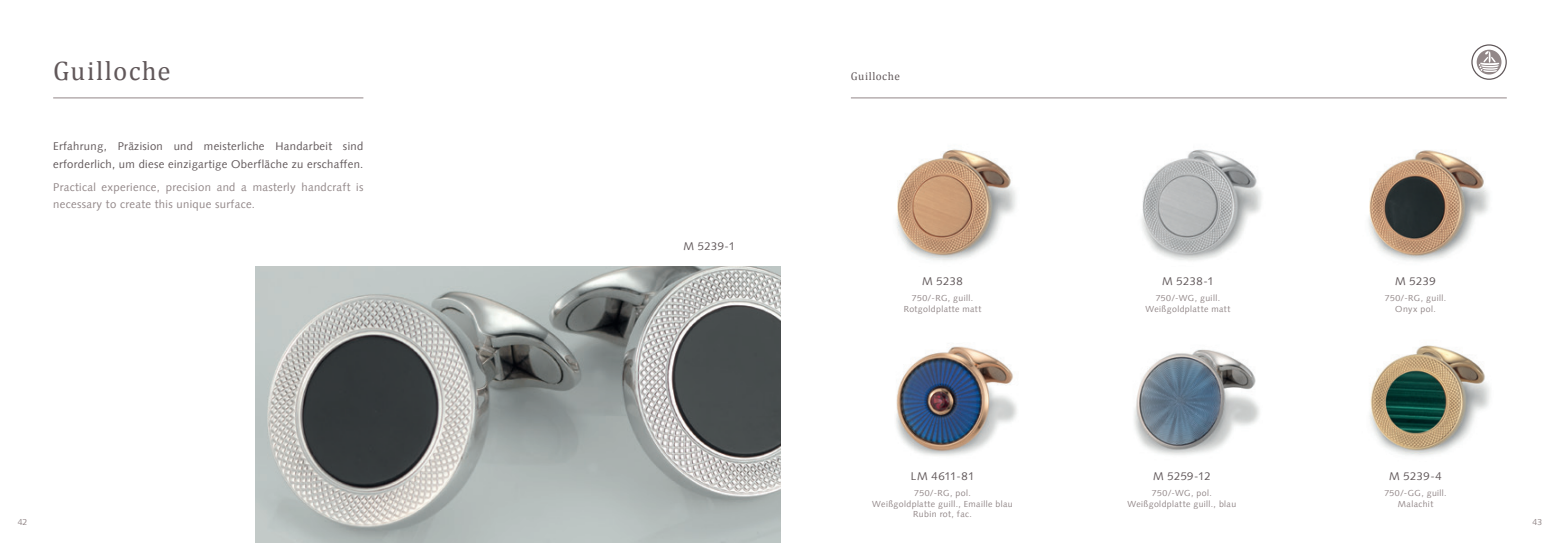
<style>
.page{position:relative;width:1560px;height:543px;background:#fff}
.page>*{position:absolute;margin:0;border:0;box-sizing:border-box;transform-origin:0 0}
.t1{font:26.88px "Cambria";letter-spacing:.045em;color:#61585a}
.t2{font:11.25px/17.5px "Syntax Com";letter-spacing:.03em;color:#61585a}
.t3{font:11.25px/17.5px "Syntax Com";letter-spacing:.03em;color:#928788}
.t4{font:11.25px "Cambria";letter-spacing:.045em;color:#61585a}
.t5{font:8.75px/10.5px "Syntax Com";letter-spacing:.045em;color:#928788;text-align:center}
</style>
<div class="page">
<hr style="left:53px;top:97px;width:310px;height:1px;background:#928788">
<img style="left:255px;top:266px;width:525px;height:276px">
<hr style="left:850px;top:97px;width:656px;height:1px;background:#928788">
<img style="left:896px;top:149px;width:120px;height:112px">
<img style="left:1134px;top:349px;width:126px;height:106px">
<img style="left:1369px;top:345px;width:121px;height:111px">
<div style="left:1470px;top:44px;width:36px;height:36px;border:1px solid #61585a;border-radius:50%"></div>
<svg style="left:1476px;top:50px;width:25px;height:24px"></svg>
<svg style="left:1478px;top:51px;width:21px;height:21px"></svg>
<img style="left:896px;top:346px;width:121px;height:110px">
<img style="left:1141px;top:149px;width:121px;height:112px">
<img style="left:1368px;top:150px;width:121px;height:111px">
<h1 class="t1" style="left:53px;top:55px;width:119px">Guilloche</h1>
<p class="t2" style="left:53px;top:138px;width:312px">Erfahrung, Präzision und meisterliche Handarbeit sind erforderlich, um diese einzigartige Oberfläche zu erschaffen.</p>
<p class="t3" style="left:53px;top:178px;width:312px">Practical experience, precision and a masterly handcraft is necessary to create this unique surface.</p>
<p class="t2" style="left:683px;top:237px;width:53px">M 5239-1</p>
<p class="t4" style="left:850px;top:69px;width:50px">Guilloche</p>
<p class="t2" style="left:922px;top:272px;width:42px">M 5238</p>
<p class="t5" style="left:903px;top:292px;width:79px">750/-RG, guill.<br>Rotgoldplatte matt</p>
<p class="t2" style="left:1161px;top:272px;width:53px">M 5238-1</p>
<p class="t5" style="left:1145px;top:292px;width:86px">750/-WG, guill.<br>Weißgoldplatte matt</p>
<p class="t2" style="left:1394px;top:272px;width:42px">M 5239</p>
<p class="t5" style="left:1384px;top:292px;width:63px">750/-RG, guill.<br>Onyx pol.</p>
<p class="t2" style="left:910px;top:467px;width:65px">LM 4611-81</p>
<p class="t5" style="left:872px;top:487px;width:142px">750/-RG, pol.<br>Weißgoldplatte guill., Emaille blau<br>Rubin rot, fac.</p>
<p class="t2" style="left:1152px;top:467px;width:59px">M 5259-12</p>
<p class="t5" style="left:1127px;top:487px;width:110px">750/-WG, pol.<br>Weißgoldplatte guill., blau</p>
<p class="t2" style="left:1388px;top:467px;width:54px">M 5239-4</p>
<p class="t5" style="left:1383px;top:487px;width:64px">750/-GG, guill.<br>Malachit</p>
<p class="t5" style="left:18px;top:516px;width:11px">42</p>
<p class="t5" style="left:1532px;top:516px;width:11px">43</p>
</div>
